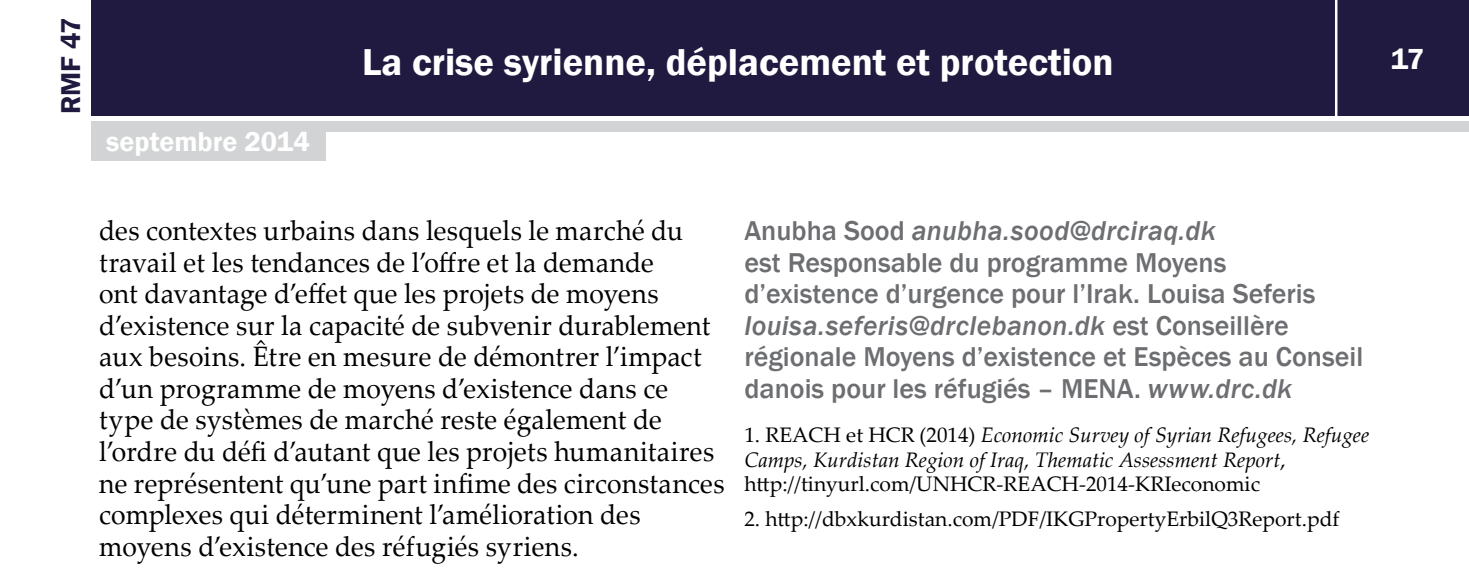
<style>
.page{position:relative;width:1469px;height:572px;background:#fff}
.page>*{position:absolute;margin:0;border:0;box-sizing:border-box;transform-origin:0 0}
.t1{font:600 38.5px "Franklin Gothic";color:#fff}
.t2{font:600 29.75px "Franklin Gothic";color:#fff}
.t3{font:28px/31.5px "Palatino Linotype";letter-spacing:.01em;color:#000;scale:.94 1}
.t4{font:500 28px/31.5px "Franklin Gothic";color:#6d6e71}
.t5{font:600 28px "Franklin Gothic";color:#fff}
.t6{font:600 28px "Franklin Gothic";color:#211a40}
.t7{font:italic 21px/24.5px "Palatino Linotype";color:#000}
.t8{font:21px "Palatino Linotype";color:#000}
.s1{font-style:italic}
.s2{font-style:normal}
</style>
<div class="page">
<div style="left:91px;top:0;width:1377px;height:116px;background:#211a40"></div>
<div style="left:91px;top:121px;width:1377px;height:11px;background:#d1d3d4"></div>
<hr style="left:1334px;top:0;width:3px;height:119px;background:#fff">
<div style="left:91px;top:129px;width:234px;height:31px;background:#d1d3d4"></div>
<p class="t6" style="left:53px;top:114px;width:98px;rotate:-90deg">RMF 47</p>
<p class="t5" style="left:106px;top:125px;width:205px">septembre 2014</p>
<h1 class="t1" style="left:362px;top:39px;width:753px">La crise syrienne, déplacement et protection</h1>
<p class="t2" style="left:1390px;top:40px;width:35px">17</p>
<p class="t3" style="left:99px;top:214px;width:666px">des contextes urbains dans lesquels le marché du travail et les tendances de l’offre et la demande<br>ont davantage d’effet que les projets de moyens d’existence sur la capacité de subvenir durablement aux besoins. Être en mesure de démontrer l’impact d’un programme de moyens d’existence dans ce type de systèmes de marché reste également de l’ordre du défi d’autant que les projets humanitaires ne représentent qu’une part infime des circonstances complexes qui déterminent l’amélioration des moyens d’existence des réfugiés syriens.</p>
<p class="t4" style="left:744px;top:215px;width:620px">Anubha Sood <span class="s1">anubha.sood@drciraq.dk<br></span>est Responsable du programme Moyens d’existence d’urgence pour l’Irak. Louisa Seferis <span class="s1">louisa.seferis@drclebanon.dk</span> est Conseillère régionale Moyens d’existence et Espèces au Conseil danois pour les réfugiés – MENA. <span class="s1">www.drc.dk</span></p>
<p class="t7" style="left:744px;top:422px;width:626px"><span class="s2">1. REACH et HCR (2014)</span> Economic Survey of Syrian Refugees, Refugee<br>Camps, Kurdistan Region of Iraq, Thematic Assessment Report<span class="s2">, http://tinyurl.com/UNHCR-REACH-2014-KRIeconomic</span></p>
<p class="t8" style="left:744px;top:503px;width:596px">2. http://dbxkurdistan.com/PDF/IKGPropertyErbilQ3Report.pdf</p>
</div>
